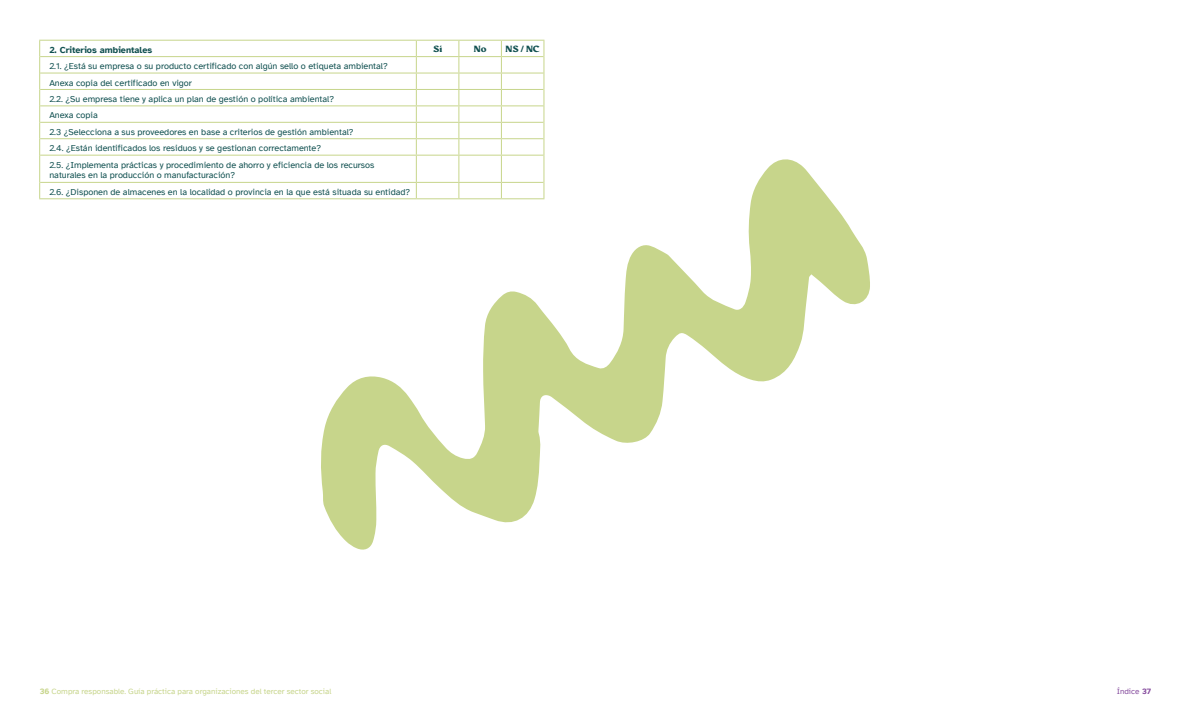
<style>
.page{position:relative;width:1191px;height:709px;background:#fff}
.page>*{position:absolute;margin:0;border:0;box-sizing:border-box;transform-origin:0 0}
.t1{font:9px/10.8px "Atkinson Hyperlegible";color:#105050}
.t2{font:700 9px "Atkinson Hyperlegible";color:#105050}
.t3{font:9px "Millik";letter-spacing:-.015em;color:#105050}
.t4{font:8px "Atkinson Hyperlegible";color:#c7d58b}
.t5{font:8px "Atkinson Hyperlegible";color:#874e9f}
.s1{font-weight:700}
</style>
<div class="page">
<svg style="left:320px;top:157px;width:550px;height:393px"></svg>
<hr style="left:39px;top:40px;width:377px;height:1px;background:#c7d58b">
<hr style="left:416px;top:40px;width:43px;height:1px;background:#c7d58b">
<hr style="left:459px;top:40px;width:42px;height:1px;background:#c7d58b">
<hr style="left:501px;top:40px;width:43px;height:1px;background:#c7d58b">
<hr style="left:40px;top:56px;width:376px;height:1px;background:#c7d58b">
<hr style="left:416px;top:56px;width:43px;height:1px;background:#c7d58b">
<hr style="left:459px;top:56px;width:42px;height:1px;background:#c7d58b">
<hr style="left:501px;top:56px;width:42px;height:1px;background:#c7d58b">
<hr style="left:40px;top:73px;width:376px;height:1px;background:#c7d58b">
<hr style="left:416px;top:73px;width:43px;height:1px;background:#c7d58b">
<hr style="left:459px;top:73px;width:42px;height:1px;background:#c7d58b">
<hr style="left:501px;top:73px;width:42px;height:1px;background:#c7d58b">
<hr style="left:40px;top:89px;width:376px;height:1px;background:#c7d58b">
<hr style="left:416px;top:89px;width:43px;height:1px;background:#c7d58b">
<hr style="left:459px;top:89px;width:42px;height:1px;background:#c7d58b">
<hr style="left:501px;top:89px;width:42px;height:1px;background:#c7d58b">
<hr style="left:40px;top:105px;width:376px;height:1px;background:#c7d58b">
<hr style="left:416px;top:105px;width:43px;height:1px;background:#c7d58b">
<hr style="left:459px;top:105px;width:42px;height:1px;background:#c7d58b">
<hr style="left:501px;top:105px;width:42px;height:1px;background:#c7d58b">
<hr style="left:40px;top:122px;width:376px;height:1px;background:#c7d58b">
<hr style="left:416px;top:122px;width:43px;height:1px;background:#c7d58b">
<hr style="left:459px;top:122px;width:42px;height:1px;background:#c7d58b">
<hr style="left:501px;top:122px;width:42px;height:1px;background:#c7d58b">
<hr style="left:40px;top:138px;width:376px;height:1px;background:#c7d58b">
<hr style="left:416px;top:138px;width:43px;height:1px;background:#c7d58b">
<hr style="left:459px;top:138px;width:42px;height:1px;background:#c7d58b">
<hr style="left:501px;top:138px;width:42px;height:1px;background:#c7d58b">
<hr style="left:40px;top:155px;width:376px;height:1px;background:#c7d58b">
<hr style="left:416px;top:155px;width:43px;height:1px;background:#c7d58b">
<hr style="left:459px;top:155px;width:42px;height:1px;background:#c7d58b">
<hr style="left:501px;top:155px;width:42px;height:1px;background:#c7d58b">
<hr style="left:40px;top:182px;width:376px;height:1px;background:#c7d58b">
<hr style="left:416px;top:182px;width:43px;height:1px;background:#c7d58b">
<hr style="left:459px;top:182px;width:42px;height:1px;background:#c7d58b">
<hr style="left:501px;top:182px;width:42px;height:1px;background:#c7d58b">
<hr style="left:39px;top:198px;width:377px;height:1px;background:#c7d58b">
<hr style="left:416px;top:198px;width:43px;height:1px;background:#c7d58b">
<hr style="left:459px;top:198px;width:42px;height:1px;background:#c7d58b">
<hr style="left:501px;top:198px;width:43px;height:1px;background:#c7d58b">
<svg style="left:39px;top:41px;width:1px;height:157px"></svg>
<svg style="left:416px;top:41px;width:1px;height:157px"></svg>
<svg style="left:458px;top:41px;width:1px;height:157px"></svg>
<svg style="left:501px;top:41px;width:1px;height:157px"></svg>
<svg style="left:543px;top:41px;width:1px;height:157px"></svg>
<p class="t2" style="left:49px;top:44px;width:104px">2. Criterios ambientales</p>
<p class="t3" style="left:433px;top:44px;width:11px">Sí</p>
<p class="t3" style="left:474px;top:44px;width:14px">No</p>
<p class="t3" style="left:505px;top:44px;width:36px">NS / NC</p>
<p class="t1" style="left:49px;top:61px;width:340px">2.1. ¿Está su empresa o su producto certificado con algún sello o etiqueta ambiental?</p>
<p class="t1" style="left:49px;top:77px;width:144px">Anexa copia del certificado en vigor</p>
<p class="t1" style="left:49px;top:94px;width:286px">2.2. ¿Su empresa tiene y aplica un plan de gestión o política ambiental?</p>
<p class="t1" style="left:49px;top:110px;width:50px">Anexa copia</p>
<p class="t1" style="left:49px;top:126px;width:306px">2.3 ¿Selecciona a sus proveedores en base a criterios de gestión ambiental?</p>
<p class="t1" style="left:49px;top:143px;width:273px">2.4. ¿Están identificados los residuos y se gestionan correctamente?</p>
<p class="t1" style="left:49px;top:159px;width:326px">2.5. ¿Implementa prácticas y procedimiento de ahorro y eficiencia de los recursos naturales en la producción o manufacturación?</p>
<p class="t1" style="left:49px;top:187px;width:362px">2.6. ¿Disponen de almacenes en la localidad o provincia en la que está situada su entidad?</p>
<p class="t4" style="left:40px;top:686px;width:293px"><span class="s1">36</span> Compra responsable. Guía práctica para organizaciones del tercer sector social</p>
<p class="t5" style="left:1116px;top:686px;width:36px">Índice <span class="s1">37</span></p>
</div>
